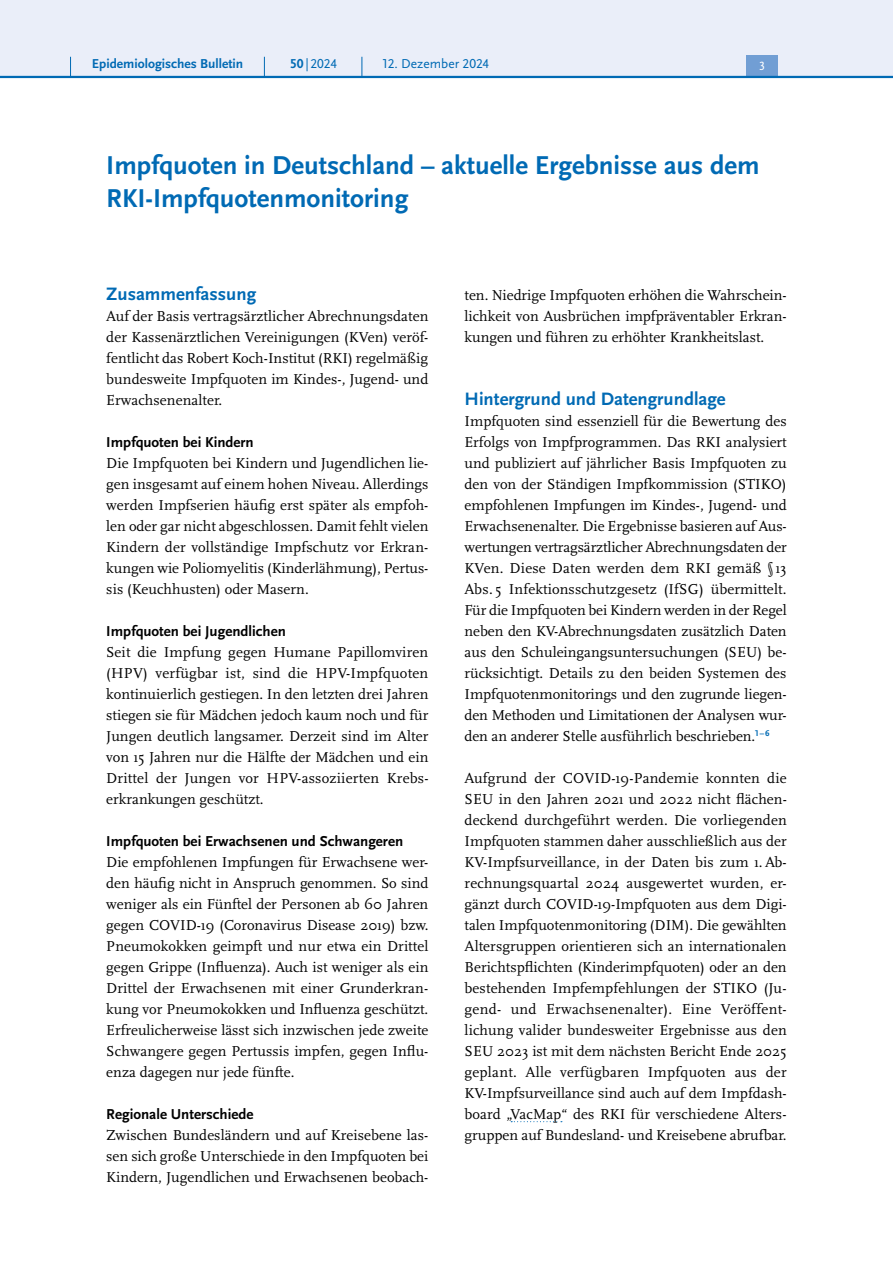
<style>
.page{position:relative;width:893px;height:1263px;background:#fff}
.page>*{position:absolute;margin:0;border:0;box-sizing:border-box;transform-origin:0 0}
.H2{font:700 27px/33px "Scala Sans Pro";color:#006ab4}
.H3_-_Neu{font:700 18.75px "Scala Sans Pro";color:#006ab4}
.P_-_Fließtext{font:15px/21px "Scala Pro";color:#000;text-align:justify}
.t1{font:700 15px "Scala Sans Pro";color:#000}
.t2{font:700 13.5px "Scala Sans Pro";color:#006ab4}
.t3{font:13.5px "Scala Sans Pro";color:#006ab4}
.t4{font:12.45px "Scala Sans Pro";color:#fff}
.s1{font-weight:700}
</style>
<div class="page">
<svg style="left:511px;top:1121px;width:51px;height:1px"></svg>
<div style="left:0;top:0;width:893px;height:77px;background:#eaeef9"></div>
<div style="left:746px;top:55px;width:32px;height:21px;background:#719ed4"></div>
<hr style="left:0;top:76px;width:893px;height:2px;background:#006ab4">
<svg style="left:70px;top:57px;width:1px;height:19px"></svg>
<svg style="left:264px;top:57px;width:1px;height:19px"></svg>
<svg style="left:362px;top:57px;width:1px;height:19px"></svg>
<p class="t2" style="left:92px;top:55px;width:153px">Epidemiologisches Bulletin</p>
<p class="t3" style="left:290px;top:55px;width:48px"><span class="s1">50</span>|2024</p>
<p class="t3" style="left:383px;top:55px;width:108px">12. Dezember 2024</p>
<p class="t4" style="left:759px;top:59px;width:7px">3</p>
<h2 class="H2" style="left:106px;top:148px;width:655px">Impfquoten in Deutschland – aktuelle Ergebnisse aus dem<br>RKI-Impfquotenmonitoring</h2>
<h1 class="H3_-_Neu" style="left:106px;top:282px;width:151px">Zusammenfassung</h1>
<p class="P_-_Fließtext" style="left:106px;top:305px;width:324px">Auf der Basis vertragsärztlicher Abrechnungsdaten der Kassenärztlichen Vereinigungen (KVen) veröf&shy;fentlicht das Robert Koch-Institut (RKI) regelmäßig bundesweite Impfquoten im Kindes-, Jugend- und Erwachsenenalter.</p>
<h5 class="t1" style="left:106px;top:433px;width:149px">Impfquoten bei Kindern</h5>
<p class="P_-_Fließtext" style="left:106px;top:452px;width:324px">Die Impfquoten bei Kindern und Jugendlichen lie&shy;gen insgesamt auf einem hohen Niveau. Allerdings werden Impfserien häufig erst später als empfoh&shy;len oder gar nicht abgeschlossen. Damit fehlt vielen Kindern der vollständige Impfschutz vor Erkran&shy;kungen wie Poliomyelitis (Kinderlähmung), Pertus&shy;sis (Keuchhusten) oder Masern.</p>
<h5 class="t1" style="left:106px;top:622px;width:181px">Impfquoten bei Jugendlichen</h5>
<p class="P_-_Fließtext" style="left:106px;top:641px;width:324px">Seit die Impfung gegen Humane Papillomviren (HPV) verfügbar ist, sind die HPV-Impfquoten kontinuierlich gestiegen. In den letzten drei Jahren stiegen sie für Mädchen jedoch kaum noch und für Jungen deutlich langsamer. Derzeit sind im Alter von 15 Jahren nur die Hälfte der Mädchen und ein Drittel der Jungen vor HPV-assoziierten Krebs&shy;erkrankungen geschützt.</p>
<h5 class="t1" style="left:106px;top:832px;width:298px">Impfquoten bei Erwachsenen und Schwangeren</h5>
<p class="P_-_Fließtext" style="left:106px;top:851px;width:324px">Die empfohlenen Impfungen für Erwachsene wer&shy;den häufig nicht in Anspruch genommen. So sind weniger als ein Fünftel der Personen ab 60 Jahren gegen COVID-19 (Coronavirus Disease 2019) bzw.<br>Pneumokokken geimpft und nur etwa ein Drittel gegen Grippe (Influenza). Auch ist weniger als ein Drittel der Erwachsenen mit einer Grunderkran&shy;kung vor Pneumokokken und Influenza geschützt.<br>Erfreulicherweise lässt sich inzwischen jede zweite Schwangere gegen Pertussis impfen, gegen Influ&shy;enza dagegen nur jede fünfte.</p>
<h5 class="t1" style="left:106px;top:1105px;width:149px">Regionale Unterschiede</h5>
<p class="P_-_Fließtext" style="left:106px;top:1124px;width:324px">Zwischen Bundesländern und auf Kreisebene las&shy;sen sich große Unterschiede in den Impfquoten bei Kindern, Jugendlichen und Erwachsenen beobach-</p>
<p class="P_-_Fließtext" style="left:465px;top:284px;width:324px">ten. Niedrige Impfquoten erhöhen die Wahrschein&shy;lichkeit von Ausbrüchen impfpräventabler Erkran&shy;kungen und führen zu erhöhter Krankheitslast.</p>
<h1 class="H3_-_Neu" style="left:465px;top:387px;width:263px">Hintergrund und Datengrundlage</h1>
<p class="P_-_Fließtext" style="left:465px;top:410px;width:324px">Impfquoten sind essenziell für die Bewertung des Erfolgs von Impfprogrammen. Das RKI analysiert und publiziert auf jährlicher Basis Impfquoten zu den von der Ständigen Impfkommission (STIKO) empfohlenen Impfungen im Kindes-, Jugend- und Erwachsenenalter. Die Ergebnisse basieren auf Aus&shy;wertungen vertragsärztlicher Abrechnungsdaten der KVen. Diese Daten werden dem RKI gemäß §13<br>Abs. 5 Infektionsschutzgesetz (IfSG) übermittelt.<br>Für die Impfquoten bei Kindern werden in der Regel neben den KV-Abrechnungsdaten zusätzlich Daten aus den Schuleingangsuntersuchungen (SEU) be&shy;rücksichtigt. Details zu den beiden Systemen des Impfquotenmonitorings und den zugrunde liegen&shy;den Methoden und Limitationen der Analysen wur&shy;den an anderer Stelle ausführlich beschrieben.<sup>1–6</sup></p>
<p class="P_-_Fließtext" style="left:465px;top:767px;width:324px">Aufgrund der COVID-19-Pandemie konnten die SEU in den Jahren 2021 und 2022 nicht flächen&shy;deckend durchgeführt werden. Die vorliegenden Impfquoten stammen daher ausschließlich aus der KV-Impfsurveillance, in der Daten bis zum 1.Ab&shy;rechnungsquartal 2024 ausgewertet wurden, er&shy;gänzt durch COVID-19-Impfquoten aus dem Digi&shy;talen Impfquotenmonitoring (DIM). Die gewählten Altersgruppen orientieren sich an internationalen Berichtspflichten (Kinderimpfquoten) oder an den bestehenden Impfempfehlungen der STIKO (Ju&shy;gend- und Erwachsenenalter). Eine Veröffent&shy;lichung valider bundesweiter Ergebnisse aus den SEU 2023 ist mit dem nächsten Bericht Ende 2025 geplant. Alle verfügbaren Impfquoten aus der KV-Impfsurveillance sind auch auf dem Impfdash&shy;board „VacMap“ des RKI für verschiedene Alters&shy;gruppen auf Bundesland- und Kreisebene abrufbar.</p>
</div>
